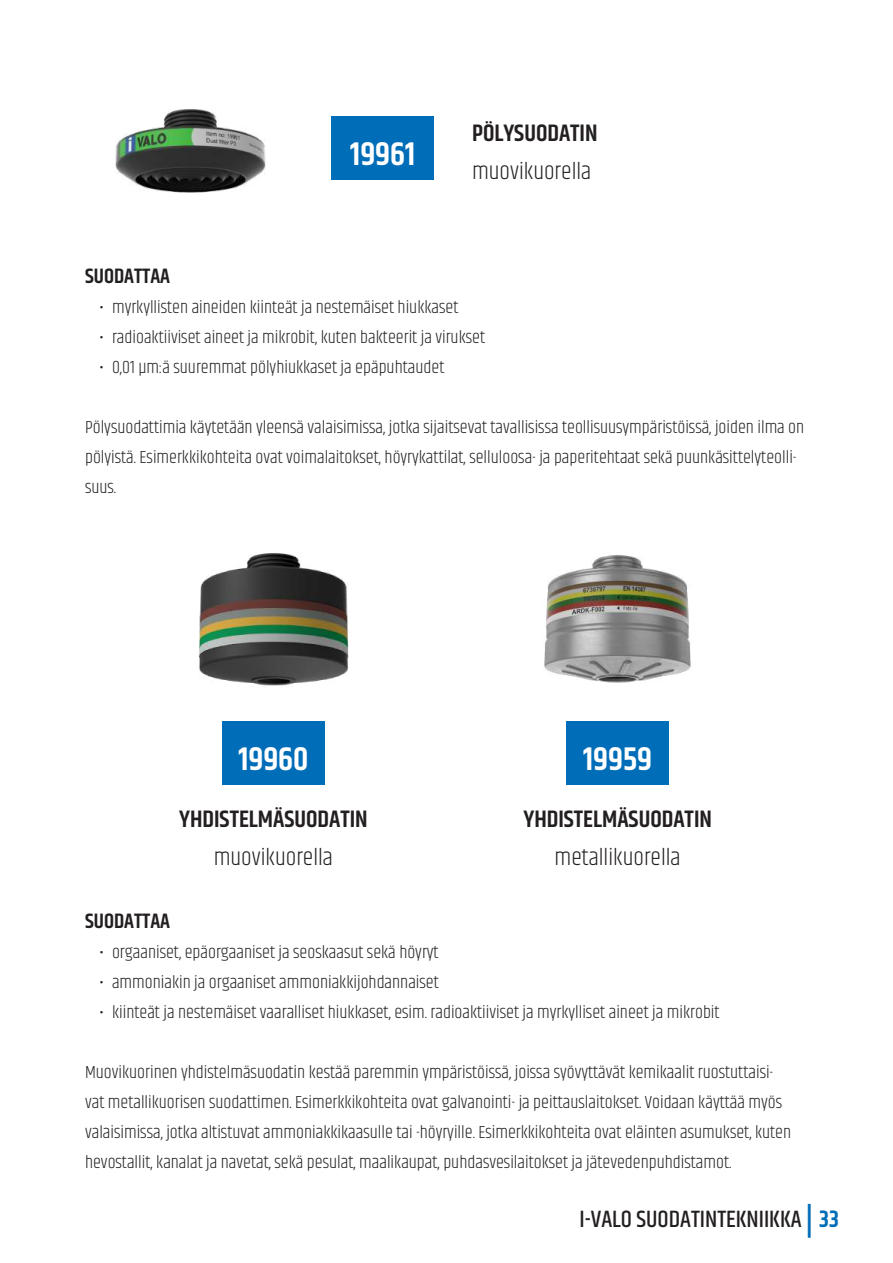
<style>
.page{position:relative;width:893px;height:1263px;background:#fff}
.page>*{position:absolute;margin:0;border:0;box-sizing:border-box;transform-origin:0 0}
.t1{font:600 33px "Khand";color:#fff}
.t2{font:600 24px "Khand";color:#231f20}
.t3{font:300 24px "Khand";color:#231f20}
.t4{font:500 24px "Khand";color:#231f20}
.t5{font:600 21px "Khand";color:#231f20}
.t6{font:300 18px/30px "Khand";color:#231f20}
.s1{font-weight:600;font-size:33px;color:#006db8}
.s2{font-weight:600;color:#006db8}
</style>
<div class="page">
<img style="left:115px;top:109px;width:151px;height:84px">
<div style="left:332px;top:116px;width:102px;height:64px;background:#006db8"></div>
<img style="left:199px;top:553px;width:150px;height:133px">
<img style="left:544px;top:555px;width:147px;height:128px">
<div style="left:222px;top:721px;width:102px;height:64px;background:#006db8"></div>
<div style="left:567px;top:721px;width:102px;height:64px;background:#006db8"></div>
<h1 class="t1" style="left:350px;top:132px;width:66px">19961</h1>
<h2 class="t2" style="left:472px;top:117px;width:127px">PÖLYSUODATIN</h2>
<h2 class="t3" style="left:472px;top:157px;width:121px">muovikuorella</h2>
<p class="t5" style="left:85px;top:262px;width:87px">SUODATTAA</p>
<p class="t6" style="left:99px;top:293px;width:361px">• myrkyllisten aineiden kiinteät ja nestemäiset hiukkaset</p>
<p class="t6" style="left:99px;top:323px;width:387px">• radioaktiiviset aineet ja mikrobit, kuten bakteerit ja virukset</p>
<p class="t6" style="left:99px;top:353px;width:347px">• 0,01 μm:ä suuremmat pölyhiukkaset ja epäpuhtaudet</p>
<p class="t6" style="left:85px;top:413px;width:721px">Pölysuodattimia käytetään yleensä valaisimissa, jotka sijaitsevat tavallisissa teollisuusympäristöissä, joiden ilma on pölyistä. Esimerkkikohteita ovat voimalaitokset, höyrykattilat, selluloosa- ja paperitehtaat sekä puunkäsittelyteolli&shy;suus.</p>
<h1 class="t1" style="left:238px;top:737px;width:71px">19960</h1>
<h1 class="t1" style="left:583px;top:737px;width:71px">19959</h1>
<h2 class="t2" style="left:179px;top:803px;width:190px">YHDISTELMÄSUODATIN</h2>
<h2 class="t3" style="left:214px;top:843px;width:121px">muovikuorella</h2>
<h2 class="t2" style="left:523px;top:803px;width:190px">YHDISTELMÄSUODATIN</h2>
<h2 class="t3" style="left:555px;top:843px;width:128px">metallikuorella</h2>
<p class="t5" style="left:85px;top:907px;width:87px">SUODATTAA</p>
<p class="t6" style="left:99px;top:938px;width:341px">• orgaaniset, epäorgaaniset ja seoskaasut sekä höyryt</p>
<p class="t6" style="left:99px;top:968px;width:341px">• ammoniakin ja orgaaniset ammoniakkijohdannaiset</p>
<p class="t6" style="left:99px;top:998px;width:622px">• kiinteät ja nestemäiset vaaralliset hiukkaset, esim. radioaktiiviset ja myrkylliset aineet ja mikrobit</p>
<p class="t6" style="left:85px;top:1058px;width:708px">Muovikuorinen yhdistelmäsuodatin kestää paremmin ympäristöissä, joissa syövyttävät kemikaalit ruostuttaisi&shy;vat metallikuorisen suodattimen. Esimerkkikohteita ovat galvanointi- ja peittauslaitokset. Voidaan käyttää myös valaisimissa, jotka altistuvat ammoniakkikaasulle tai -höyryille. Esimerkkikohteita ovat eläinten asumukset, kuten hevostallit, kanalat ja navetat, sekä pesulat, maalikaupat, puhdasvesilaitokset ja jätevedenpuhdistamot.</p>
<h2 class="t4" style="left:579px;top:1204px;width:261px">I-VALO SUODATINTEKNIIKKA <span class="s1">|</span> <span class="s2">33</span></h2>
</div>
